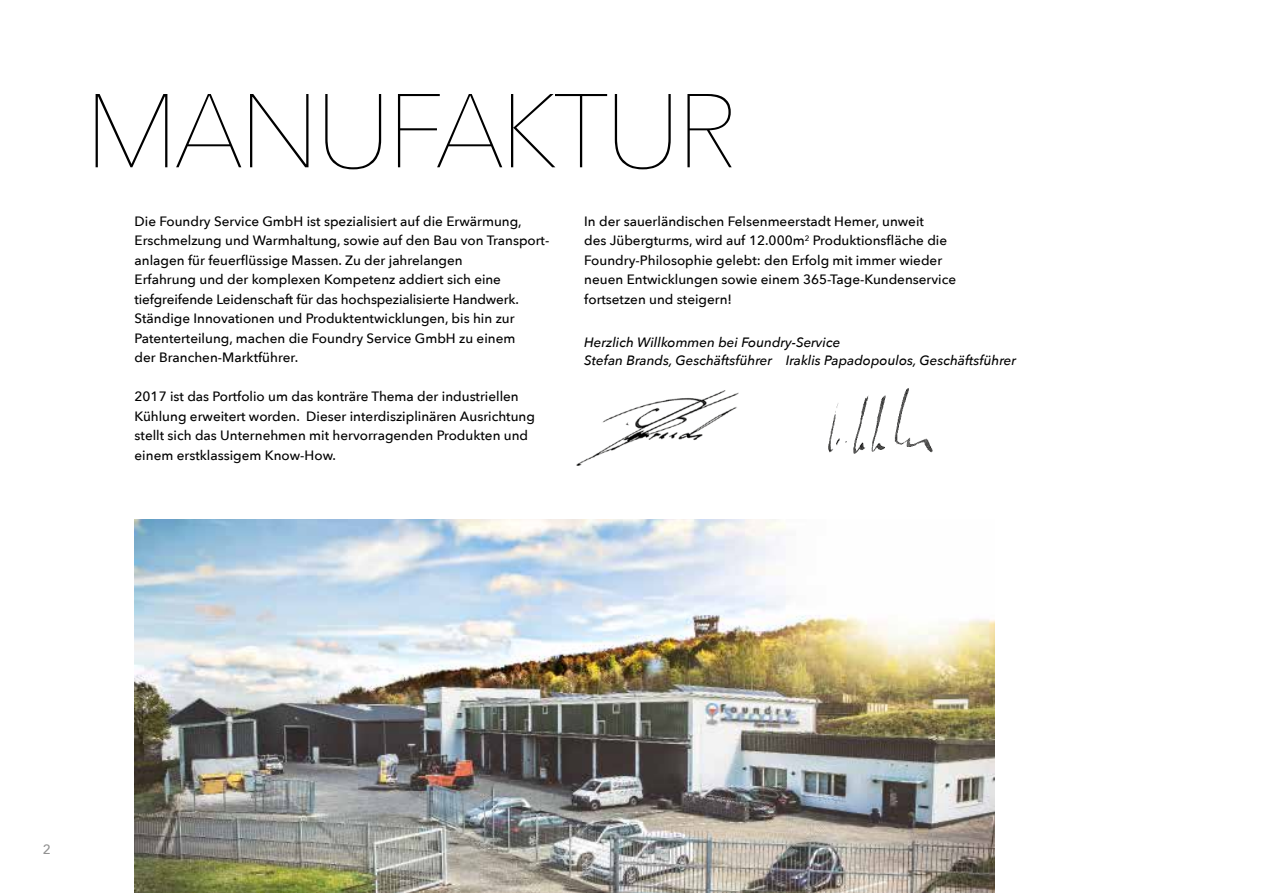
<style>
.page{position:relative;width:1263px;height:893px;background:#fff}
.page>*{position:absolute;margin:0;border:0;box-sizing:border-box;transform-origin:0 0}
.t1{font:200 103.5px "Avenir Next";letter-spacing:-.04em;color:#000}
.t2{font:500 13.5px/19.5px "Avenir Next";color:#000}
.t3{font:italic 500 13.5px/18px "Avenir Next";color:#000}
.t4{font:500 13.5px "Avenir Next";color:#929292}
</style>
<div class="page">
<img style="left:576px;top:390px;width:163px;height:76px">
<img style="left:828px;top:388px;width:105px;height:66px">
<img style="left:135px;top:519px;width:860px;height:374px">
<h1 class="t1" style="left:85px;top:44px;width:655px">MANUFAKTUR</h1>
<p class="t2" style="left:135px;top:211px;width:416px">Die Foundry Service GmbH ist spezialisiert auf die Erwärmung, Erschmelzung und Warmhaltung, sowie auf den Bau von Transport&shy;anlagen für feuerflüssige Massen. Zu der jahrelangen<br>Erfahrung und der komplexen Kompetenz addiert sich eine tiefgreifende Leidenschaft für das hochspezialisierte Handwerk.<br>Ständige Innovationen und Produktentwicklungen, bis hin zur Patenterteilung, machen die Foundry Service GmbH zu einem<br>der Branchen-Marktführer.</p>
<p class="t2" style="left:135px;top:386px;width:402px">2017 ist das Portfolio um das konträre Thema der industriellen Kühlung erweitert worden. Dieser interdisziplinären Ausrichtung stellt sich das Unternehmen mit hervorragenden Produkten und einem erstklassigem Know-How.</p>
<p class="t2" style="left:584px;top:211px;width:373px">In der sauerländischen Felsenmeerstadt Hemer, unweit<br>des Jübergturms, wird auf 12.000m<sup>2</sup> Produktionsfläche die Foundry-Philosophie gelebt: den Erfolg mit immer wieder neuen Entwicklungen sowie einem 365-Tage-Kundenservice fortsetzen und steigern!</p>
<p class="t3" style="left:584px;top:332px;width:433px">Herzlich Willkommen bei Foundry-Service<br>Stefan Brands, Geschäftsführer Iraklis Papadopoulos, Geschäftsführer</p>
<p class="t4" style="left:43px;top:838px;width:10px">2</p>
</div>
